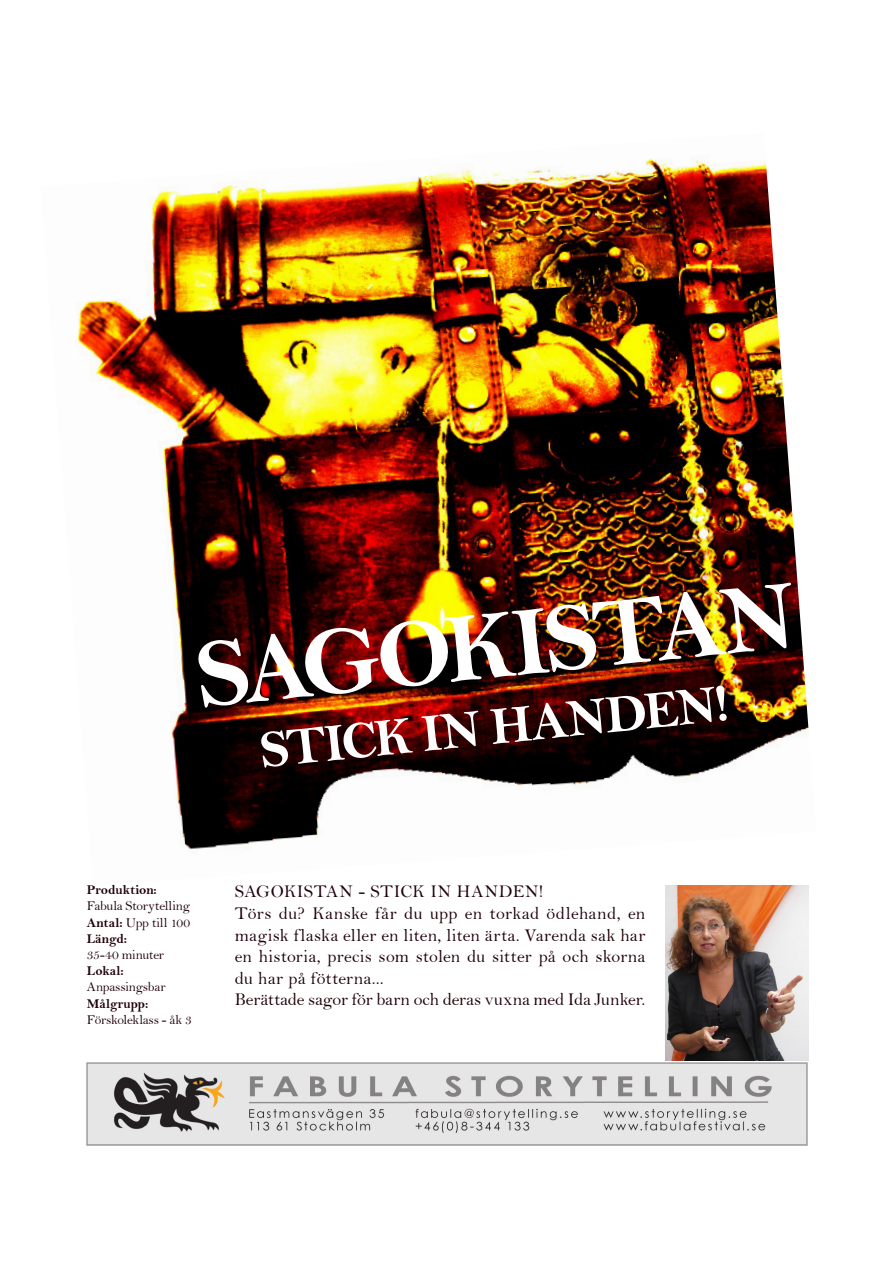
<style>
.page{position:relative;width:893px;height:1263px;background:#fff}
.page>*{position:absolute;margin:0;border:0;box-sizing:border-box;transform-origin:0 0}
.t1{font:98.55px "Bell MT Bold";color:#fff}
.t2{font:53.25px "Bell MT Bold";color:#fff}
.t3{font:18px/21.6px "Bell";letter-spacing:.005em;color:#200008;text-align:justify}
.t4{font:18px "Bell";letter-spacing:.025em;color:#200008}
.t5{font:13.5px "Bell";letter-spacing:-.02em;color:#200008}
.t6{font:13.5px "Bell MT Bold";letter-spacing:-.005em;color:#200008}
.s1{font-family:"Bell MT Bold"}
</style>
<div class="page">
<img style="left:665px;top:886px;width:143px;height:175px">
<img style="left:86px;top:1062px;width:722px;height:84px">
<img style="left:76px;top:156px;width:733px;height:730px">
<p class="t1" style="left:191px;top:618px;width:604px;rotate:-6deg">SAGOKISTAN</p>
<p class="t2" style="left:257px;top:720px;width:473px;rotate:-6deg">STICK IN HANDEN!</p>
<p class="t6" style="left:87px;top:882px;width:72px">Produktion:</p>
<p class="t5" style="left:87px;top:898px;width:105px">Fabula Storytelling</p>
<p class="t5" style="left:87px;top:914px;width:105px"><span class="s1">Antal:</span> Upp till 100</p>
<p class="t6" style="left:87px;top:930px;width:42px">Längd:</p>
<p class="t5" style="left:87px;top:947px;width:79px">35-40 minuter</p>
<p class="t6" style="left:87px;top:963px;width:38px">Lokal:</p>
<p class="t5" style="left:87px;top:979px;width:80px">Anpassingsbar</p>
<p class="t6" style="left:87px;top:995px;width:63px">Målgrupp:</p>
<p class="t5" style="left:87px;top:1011px;width:106px">Förskoleklass - åk 3</p>
<p class="t4" style="left:235px;top:881px;width:310px">SAGOKISTAN - STICK IN HANDEN!</p>
<p class="t3" style="left:235px;top:902px;width:412px">Törs du? Kanske får du upp en torkad ödlehand, en magisk flaska eller en liten, liten ärta. Varenda sak har en historia, precis som stolen du sitter på och skorna du har på fötterna...</p>
<p class="t3" style="left:235px;top:989px;width:412px">Berättade sagor för barn och deras vuxna med Ida Junker.</p>
</div>
